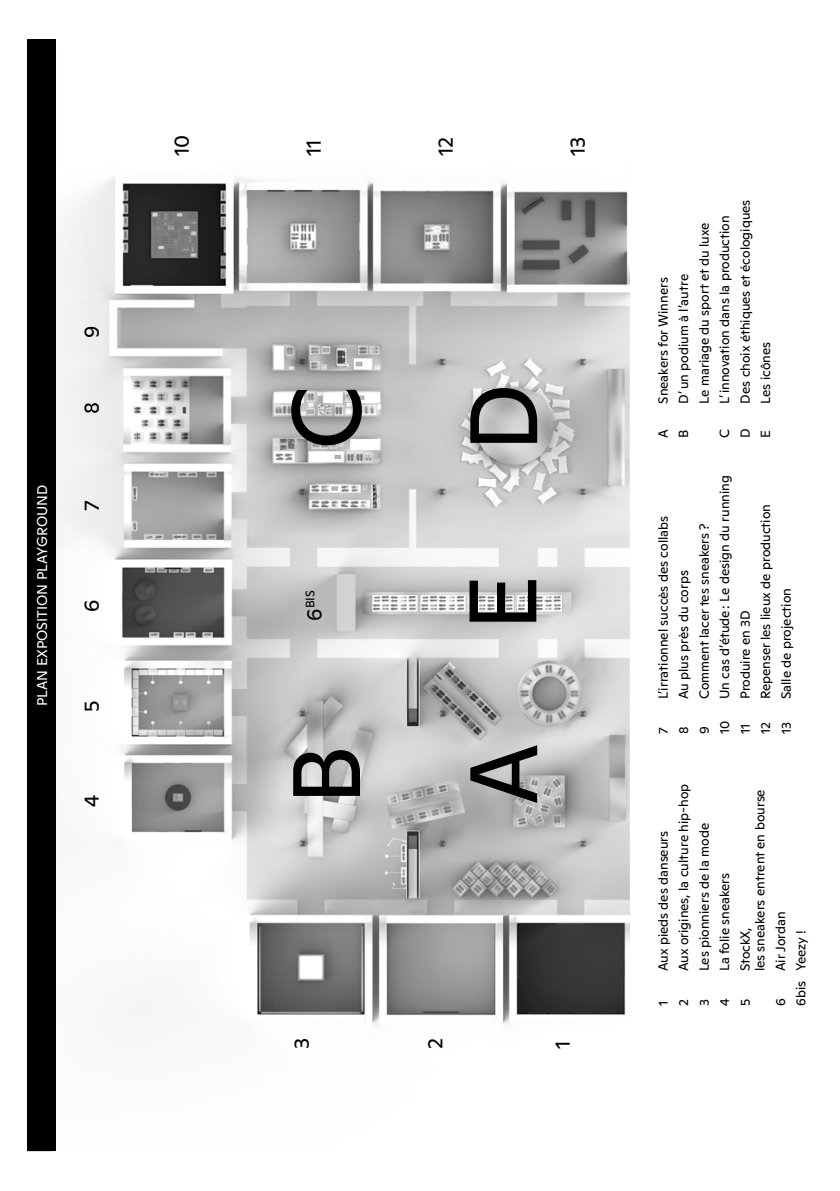
<style>
.page{position:relative;width:840px;height:1191px;background:#fff}
.page>*{position:absolute;margin:0;border:0;box-sizing:border-box;transform-origin:0 0}
.légendes{font:95.2px "Ginto";color:#000}
.légendes-2{font:21px "Ginto";color:#000}
.t1{font:14.2px "Ginto";color:#fff}
.Style_de_paragraphe{font:13.2px/14.8px "Ginto";color:#000}
.légendes-3{font:12.2px "Ginto";color:#000}
.s1{font-size:21px}
</style>
<div class="page">
<img style="left:56px;top:176px;width:572px;height:849px">
<div style="left:27px;top:40px;width:29px;height:1111px;background:#000"></div>
<p class="t1" style="left:32px;top:706px;width:223px;rotate:-90deg">PLAN EXPOSITION PLAYGROUND</p>
<p class="légendes-2" style="left:76px;top:337px;width:14px;rotate:-90deg">9</p>
<p class="légendes-2" style="left:76px;top:414px;width:14px;rotate:-90deg">8</p>
<p class="légendes-2" style="left:76px;top:510px;width:12px;rotate:-90deg">7</p>
<p class="légendes-2" style="left:76px;top:612px;width:14px;rotate:-90deg">6</p>
<p class="légendes-2" style="left:76px;top:712px;width:13px;rotate:-90deg">5</p>
<p class="légendes-2" style="left:76px;top:806px;width:14px;rotate:-90deg">4</p>
<p class="légendes-2" style="left:166px;top:156px;width:23px;rotate:-90deg">10</p>
<p class="légendes-2" style="left:298px;top:156px;width:18px;rotate:-90deg">11</p>
<p class="légendes-2" style="left:430px;top:156px;width:21px;rotate:-90deg">12</p>
<p class="légendes-2" style="left:562px;top:156px;width:21px;rotate:-90deg">13</p>
<p class="légendes" style="left:257px;top:450px;width:66px;rotate:-90deg">C</p>
<p class="légendes" style="left:434px;top:452px;width:70px;rotate:-90deg">D</p>
<p class="légendes-3" style="left:301px;top:620px;width:32px;rotate:-90deg"><span class="s1">6</span>BIS</p>
<p class="légendes" style="left:257px;top:805px;width:61px;rotate:-90deg">B</p>
<p class="légendes" style="left:433px;top:631px;width:58px;rotate:-90deg">E</p>
<p class="légendes" style="left:434px;top:805px;width:64px;rotate:-90deg">A</p>
<p class="légendes-2" style="left:286px;top:1049px;width:13px;rotate:-90deg">3</p>
<p class="légendes-2" style="left:419px;top:1049px;width:12px;rotate:-90deg">2</p>
<p class="légendes-2" style="left:547px;top:1049px;width:10px;rotate:-90deg">1</p>
<p class="Style_de_paragraphe" style="left:654px;top:403px;width:128px;rotate:-90deg">Sneakers for Winners</p>
<p class="Style_de_paragraphe" style="left:675px;top:403px;width:131px;rotate:-90deg">D’un podium à l’autre</p>
<p class="Style_de_paragraphe" style="left:695px;top:403px;width:182px;rotate:-90deg">Le mariage du sport et du luxe</p>
<p class="Style_de_paragraphe" style="left:716px;top:403px;width:190px;rotate:-90deg">L’innovation dans la production</p>
<p class="Style_de_paragraphe" style="left:736px;top:403px;width:205px;rotate:-90deg">Des choix éthiques et écologiques</p>
<p class="Style_de_paragraphe" style="left:756px;top:403px;width:63px;rotate:-90deg">Les icônes</p>
<p class="Style_de_paragraphe" style="left:654px;top:438px;width:10px;rotate:-90deg">A</p>
<p class="Style_de_paragraphe" style="left:675px;top:438px;width:10px;rotate:-90deg">B</p>
<p class="Style_de_paragraphe" style="left:716px;top:438px;width:10px;rotate:-90deg">C</p>
<p class="Style_de_paragraphe" style="left:736px;top:438px;width:11px;rotate:-90deg">D</p>
<p class="Style_de_paragraphe" style="left:756px;top:438px;width:9px;rotate:-90deg">E</p>
<p class="Style_de_paragraphe" style="left:654px;top:699px;width:185px;rotate:-90deg">L’irrationnel succès des collabs</p>
<p class="Style_de_paragraphe" style="left:654px;top:734px;width:8px;rotate:-90deg">7</p>
<p class="Style_de_paragraphe" style="left:675px;top:699px;width:131px;rotate:-90deg">Au plus près du corps</p>
<p class="Style_de_paragraphe" style="left:695px;top:699px;width:178px;rotate:-90deg">Comment lacer tes sneakers ?</p>
<p class="Style_de_paragraphe" style="left:675px;top:734px;width:9px;rotate:-90deg">8</p>
<p class="Style_de_paragraphe" style="left:695px;top:734px;width:9px;rotate:-90deg">9</p>
<p class="Style_de_paragraphe" style="left:716px;top:699px;width:225px;rotate:-90deg">Un cas d’étude: Le design du running</p>
<p class="Style_de_paragraphe" style="left:736px;top:699px;width:91px;rotate:-90deg">Produire en 3D</p>
<p class="Style_de_paragraphe" style="left:716px;top:734px;width:15px;rotate:-90deg">10</p>
<p class="Style_de_paragraphe" style="left:736px;top:734px;width:12px;rotate:-90deg">11</p>
<p class="Style_de_paragraphe" style="left:756px;top:699px;width:197px;rotate:-90deg">Repenser les lieux de production</p>
<p class="Style_de_paragraphe" style="left:777px;top:699px;width:113px;rotate:-90deg">Salle de projection</p>
<p class="Style_de_paragraphe" style="left:756px;top:734px;width:14px;rotate:-90deg">12</p>
<p class="Style_de_paragraphe" style="left:777px;top:734px;width:14px;rotate:-90deg">13</p>
<p class="Style_de_paragraphe" style="left:654px;top:971px;width:142px;rotate:-90deg">Aux pieds des danseurs</p>
<p class="Style_de_paragraphe" style="left:675px;top:971px;width:189px;rotate:-90deg">Aux origines, la culture hip-hop</p>
<p class="Style_de_paragraphe" style="left:695px;top:971px;width:150px;rotate:-90deg">Les pionniers de la mode</p>
<p class="Style_de_paragraphe" style="left:716px;top:971px;width:100px;rotate:-90deg">La folie sneakers</p>
<p class="Style_de_paragraphe" style="left:736px;top:971px;width:184px;rotate:-90deg">StockX,<br>les sneakers entrent en bourse</p>
<p class="Style_de_paragraphe" style="left:654px;top:1006px;width:7px;rotate:-90deg">1</p>
<p class="Style_de_paragraphe" style="left:675px;top:1006px;width:8px;rotate:-90deg">2</p>
<p class="Style_de_paragraphe" style="left:695px;top:1006px;width:8px;rotate:-90deg">3</p>
<p class="Style_de_paragraphe" style="left:716px;top:1006px;width:9px;rotate:-90deg">4</p>
<p class="Style_de_paragraphe" style="left:736px;top:1006px;width:9px;rotate:-90deg">5</p>
<p class="Style_de_paragraphe" style="left:771px;top:971px;width:62px;rotate:-90deg">Air Jordan</p>
<p class="Style_de_paragraphe" style="left:771px;top:1006px;width:9px;rotate:-90deg">6</p>
<p class="Style_de_paragraphe" style="left:792px;top:1006px;width:78px;rotate:-90deg">6bis Yeezy !</p>
</div>
